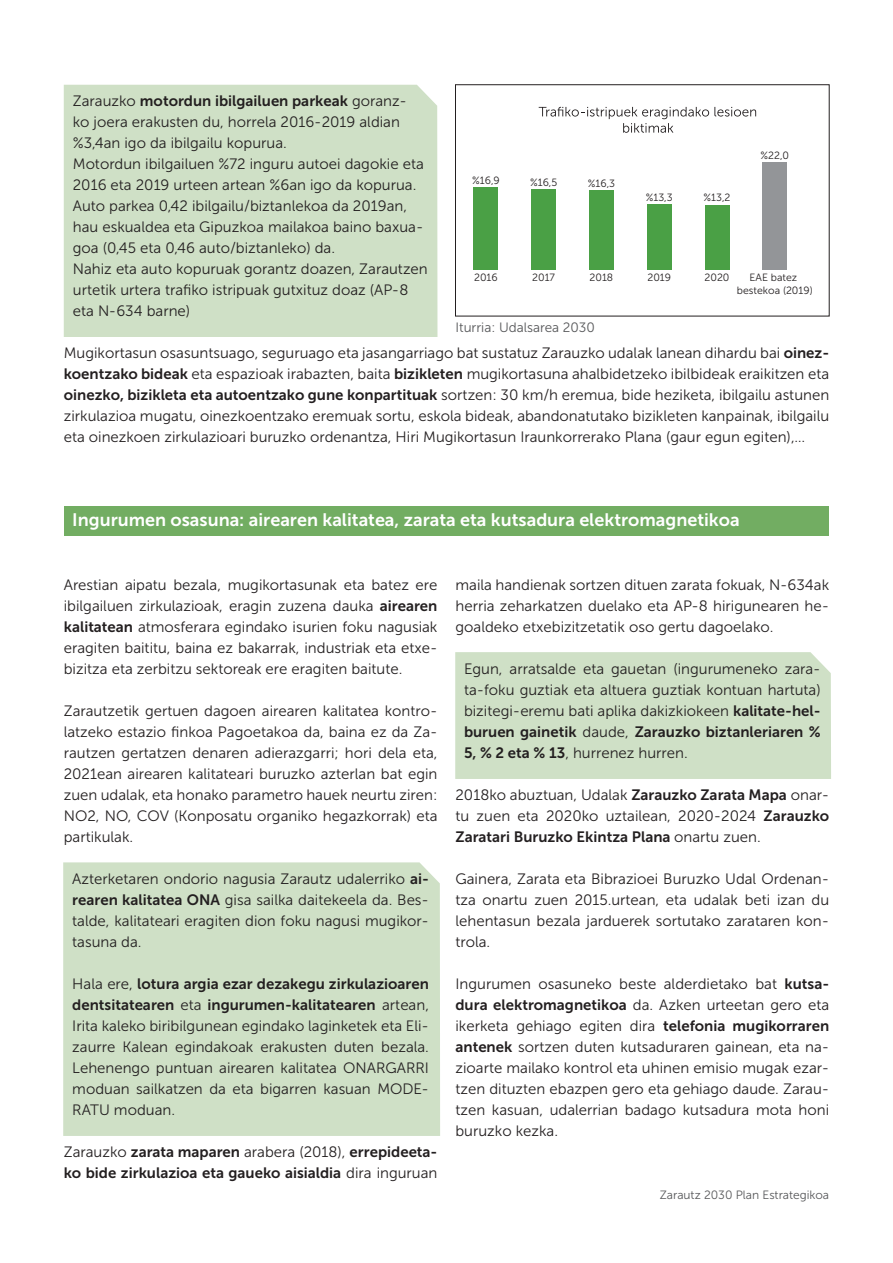
<style>
.page{position:relative;width:893px;height:1263px;background:#fff}
.page>*{position:absolute;margin:0;border:0;box-sizing:border-box;transform-origin:0 0}
.t1{font:18px "Museo Sans 700";color:#fff}
.t2{font:15px/21px "Museo Sans 300";color:#231f20;text-align:justify}
.t3{font:15px/21px "Museo Sans 700";color:#231f20}
.t4{font:13.5px "Museo Sans 300";color:#57585a}
.t5{font:12px "Museo Sans 300";color:#57585a}
.t6{font:10.5px/12.6px "Museo Sans 300";color:#231f20;text-align:center}
.s1{font-family:"Museo Sans 300"}
.s2{font-family:"Museo Sans 700"}
</style>
<div class="page">
<div style="left:64px;top:506px;width:765px;height:30px;background:#72ad62"></div>
<div style="left:63px;top:862px;width:377px;height:274px;background:#cfe0c6"></div>
<div style="left:455px;top:652px;width:376px;height:127px;background:#cfe0c6"></div>
<div style="left:64px;top:85px;width:373px;height:252px;background:#cfe0c6"></div>
<svg style="left:539px;top:107px;width:217px;height:26px"></svg>
<div style="left:473px;top:187px;width:25px;height:83px;background:#4aa045"></div>
<div style="left:762px;top:162px;width:25px;height:108px;background:#939598"></div>
<div style="left:531px;top:189px;width:25px;height:81px;background:#4aa045"></div>
<div style="left:589px;top:190px;width:25px;height:80px;background:#4aa045"></div>
<div style="left:647px;top:204px;width:25px;height:66px;background:#4aa045"></div>
<div style="left:705px;top:205px;width:24px;height:65px;background:#4aa045"></div>
<p class="t3" style="left:73px;top:90px;width:336px"><span class="s1">Zarauzko</span> motordun ibilgailuen parkeak <span class="s1">goranz-</span></p>
<p class="t2" style="left:73px;top:111px;width:356px;text-align:left">ko joera erakusten du, horrela 2016-2019 aldian %3,4an igo da ibilgailu kopurua.<br>Motordun ibilgailuen %72 inguru autoei dagokie eta 2016 eta 2019 urteen artean %6an igo da kopurua.<br>Auto parkea 0,42 ibilgailu/biztanlekoa da 2019an, hau eskualdea eta Gipuzkoa mailakoa baino baxua&shy;goa (0,45 eta 0,46 auto/biztanleko) da.<br>Nahiz eta auto kopuruak gorantz doazen, Zarautzen urtetik urtera trafiko istripuak gutxituz doaz (AP-8 eta N-634 barne)</p>
<p class="t6" style="left:472px;top:174px;width:29px">%16,9</p>
<p class="t6" style="left:530px;top:176px;width:29px">%16,5</p>
<p class="t6" style="left:588px;top:177px;width:29px">%16,3</p>
<p class="t6" style="left:474px;top:272px;width:25px">2016</p>
<p class="t6" style="left:532px;top:272px;width:24px">2017</p>
<p class="t6" style="left:590px;top:272px;width:25px">2018</p>
<p class="t4" style="left:455px;top:320px;width:141px">Iturria: Udalsarea 2030</p>
<p class="t6" style="left:646px;top:192px;width:28px">%13,3</p>
<p class="t6" style="left:647px;top:272px;width:25px">2019</p>
<p class="t6" style="left:704px;top:192px;width:28px">%13,2</p>
<p class="t6" style="left:761px;top:149px;width:30px">%22,0</p>
<p class="t6" style="left:704px;top:272px;width:26px">2020</p>
<p class="t6" style="left:737px;top:272px;width:77px">EAE batez bestekoa (2019)</p>
<p class="t2" style="left:64px;top:342px;width:767px">Mugikortasun osasuntsuago, seguruago eta jasangarriago bat sustatuz Zarauzko udalak lanean dihardu bai <span class="s2">oinez&shy;koentzako bideak</span> eta espazioak irabazten, baita <span class="s2">bizikleten</span> mugikortasuna ahalbidetzeko ibilbideak eraikitzen eta <span class="s2">oinezko, bizikleta eta autoentzako gune konpartituak</span> sortzen: 30 km/h eremua, bide heziketa, ibilgailu astunen zirkulazioa mugatu, oinezkoentzako eremuak sortu, eskola bideak, abandonatutako bizikleten kanpainak, ibilgailu eta oinezkoen zirkulazioari buruzko ordenantza, Hiri Mugikortasun Iraunkorrerako Plana (gaur egun egiten),…</p>
<p class="t1" style="left:72px;top:510px;width:669px">Ingurumen osasuna: airearen kalitatea, zarata eta kutsadura elektromagnetikoa</p>
<p class="t2" style="left:64px;top:574px;width:375px">Arestian aipatu bezala, mugikortasunak eta batez ere ibilgailuen zirkulazioak, eragin zuzena dauka <span class="s2">airearen kalitatean</span> atmosferara egindako isurien foku nagusiak eragiten baititu, baina ez bakarrak, industriak eta etxe&shy;bizitza eta zerbitzu sektoreak ere eragiten baitute.</p>
<p class="t2" style="left:64px;top:700px;width:375px">Zarautzetik gertuen dagoen airearen kalitatea kontro&shy;latzeko estazio finkoa Pagoetakoa da, baina ez da Za&shy;rautzen gertatzen denaren adierazgarri; hori dela eta, 2021ean airearen kalitateari buruzko azterlan bat egin zuen udalak, eta honako parametro hauek neurtu ziren:<br>NO2, NO, COV (Konposatu organiko hegazkorrak) eta partikulak.</p>
<p class="t2" style="left:72px;top:868px;width:358px">Azterketaren ondorio nagusia Zarautz udalerriko <span class="s2">ai&shy;rearen kalitatea ONA</span> gisa sailka daitekeela da. Bes&shy;talde, kalitateari eragiten dion foku nagusi mugikor&shy;tasuna da.</p>
<p class="t3" style="left:72px;top:973px;width:358px"><span class="s1">Hala ere,</span> lotura argia ezar dezakegu zirkulazioaren dentsitatearen <span class="s1">eta</span> ingurumen-kalitatearen <span class="s1">artean,</span></p>
<p class="t2" style="left:72px;top:1015px;width:358px">Irita kaleko biribilgunean egindako laginketek eta Eli&shy;zaurre Kalean egindakoak erakusten duten bezala.<br>Lehenengo puntuan airearen kalitatea ONARGARRI moduan sailkatzen da eta bigarren kasuan MODE-RATU moduan.</p>
<p class="t3" style="left:64px;top:1141px;width:375px"><span class="s1">Zarauzko</span> zarata maparen <span class="s1">arabera (2018),</span> errepideeta&shy;ko bide zirkulazioa eta gaueko aisialdia <span class="s1">dira inguruan</span></p>
<p class="t2" style="left:455px;top:574px;width:375px">maila handienak sortzen dituen zarata fokuak, N-634ak herria zeharkatzen duelako eta AP-8 hirigunearen he&shy;goaldeko etxebizitzetatik oso gertu dagoelako.</p>
<p class="t2" style="left:464px;top:658px;width:358px">Egun, arratsalde eta gauetan (ingurumeneko zara&shy;ta-foku guztiak eta altuera guztiak kontuan hartuta) bizitegi-eremu bati aplika dakizkiokeen <span class="s2">kalitate-hel-</span></p>
<p class="t3" style="left:464px;top:721px;width:358px">buruen gainetik <span class="s1">daude,</span> Zarauzko biztanleriaren %</p>
<p class="t2" style="left:464px;top:742px;width:225px"><span class="s2">5, % 2 eta % 13</span>, hurrenez hurren.</p>
<p class="t2" style="left:455px;top:784px;width:375px">2018ko abuztuan, Udalak <span class="s2">Zarauzko Zarata Mapa</span> onar&shy;tu zuen eta 2020ko uztailean, 2020-2024 <span class="s2">Zarauzko</span></p>
<p class="t3" style="left:455px;top:826px;width:307px">Zaratari Buruzko Ekintza Plana <span class="s1">onartu zuen.</span></p>
<p class="t2" style="left:455px;top:868px;width:375px">Gainera, Zarata eta Bibrazioei Buruzko Udal Ordenan&shy;tza onartu zuen 2015.urtean, eta udalak beti izan du lehentasun bezala jarduerek sortutako zarataren kon&shy;trola.</p>
<p class="t2" style="left:455px;top:973px;width:375px">Ingurumen osasuneko beste alderdietako bat <span class="s2">kutsa&shy;dura elektromagnetikoa</span> da. Azken urteetan gero eta ikerketa gehiago egiten dira <span class="s2">telefonia mugikorraren antenek</span> sortzen duten kutsaduraren gainean, eta na&shy;zioarte mailako kontrol eta uhinen emisio mugak ezar&shy;tzen dituzten ebazpen gero eta gehiago daude. Zarau&shy;tzen kasuan, udalerrian badago kutsadura mota honi buruzko kezka.</p>
<p class="t5" style="left:660px;top:1188px;width:171px">Zarautz 2030 Plan Estrategikoa</p>
</div>
